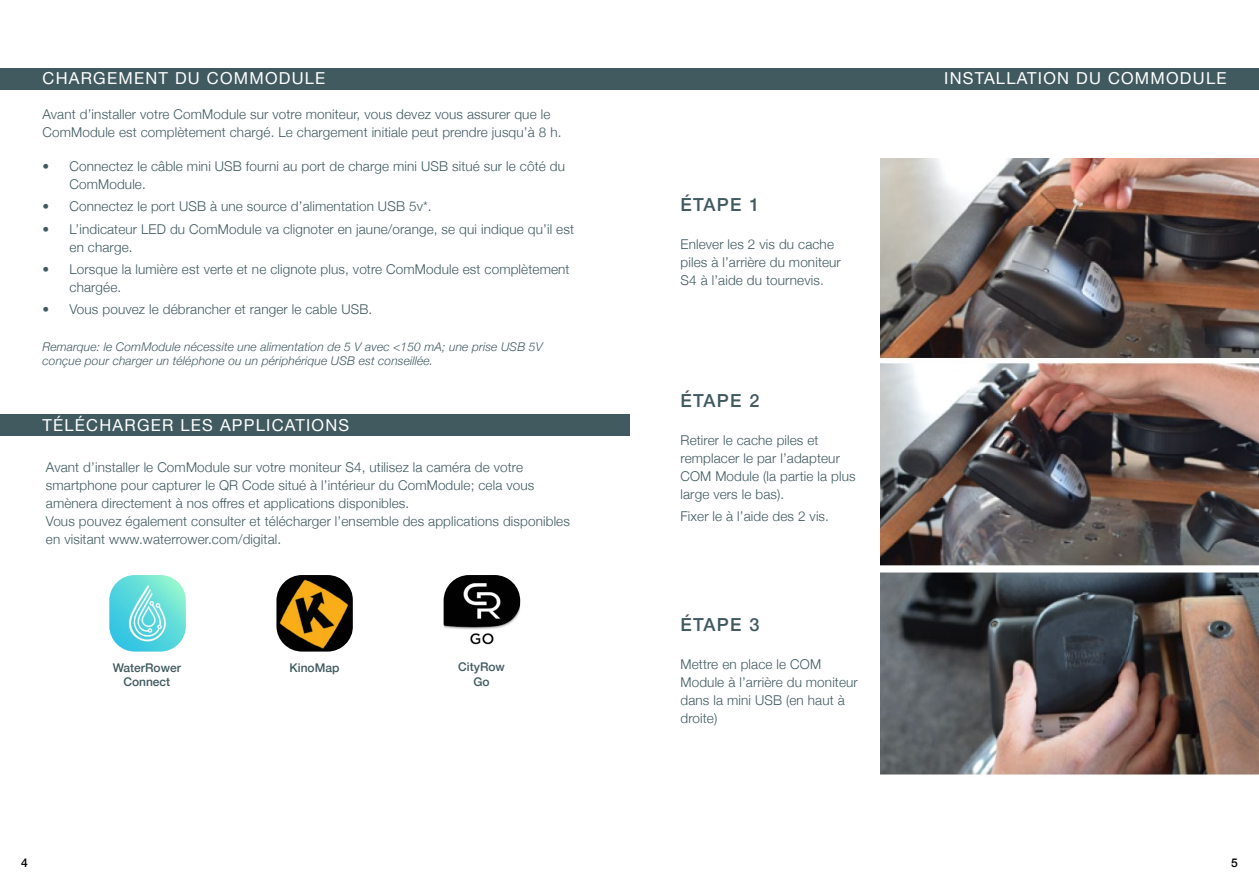
<style>
.page{position:relative;width:1259px;height:893px;background:#fff}
.page>*{position:absolute;margin:0;border:0;box-sizing:border-box;transform-origin:0 0}
.t1{font:500 18px "Helvetica Neue";letter-spacing:.075em;color:#415a60}
.t2{font:16.5px "Helvetica Neue";letter-spacing:.075em;color:#fff}
.t3{font:300 13.5px/18px "Helvetica Neue";letter-spacing:.01em;color:#415a60}
.t4{font:italic 300 12px/14.4px "Helvetica Neue";letter-spacing:.01em;color:#415a60}
.t5{font:500 12px/14.4px "Helvetica Neue";color:#415a60;text-align:center}
.t6{font:500 12px "Helvetica Neue";color:#000}
</style>
<div class="page">
<div style="left:0;top:68px;width:629px;height:21px;background:#415a60"></div>
<div style="left:0;top:415px;width:629px;height:21px;background:#415a60"></div>
<img style="left:109px;top:575px;width:77px;height:77px">
<img style="left:276px;top:575px;width:77px;height:77px">
<img style="left:443px;top:575px;width:77px;height:70px">
<div style="left:629px;top:68px;width:630px;height:21px;background:#415a60"></div>
<img style="left:880px;top:158px;width:379px;height:618px">
<p class="t2" style="left:43px;top:67px;width:284px">CHARGEMENT DU COMMODULE</p>
<p class="t3" style="left:43px;top:105px;width:520px">Avant d’installer votre ComModule sur votre moniteur, vous devez vous assurer que le<br>ComModule est complètement chargé. Le chargement initiale peut prendre jusqu’à 8 h.</p>
<p class="t3" style="left:70px;top:156px;width:497px;text-indent:-27px">• Connectez le câble mini USB fourni au port de charge mini USB situé sur le côté du<br>ComModule.</p>
<p class="t3" style="left:43px;top:197px;width:391px">• Connectez le port USB à une source d’alimentation USB 5v*.</p>
<p class="t3" style="left:70px;top:219px;width:506px;text-indent:-27px">• L’indicateur LED du ComModule va clignoter en jaune/orange, se qui indique qu’il est en charge.</p>
<p class="t3" style="left:70px;top:259px;width:501px;text-indent:-27px">• Lorsque la lumière est verte et ne clignote plus, votre ComModule est complètement chargée.</p>
<p class="t3" style="left:43px;top:299px;width:331px">• Vous pouvez le débrancher et ranger le cable USB.</p>
<p class="t4" style="left:43px;top:339px;width:502px">Remarque: le ComModule nécessite une alimentation de 5 V avec &lt;150 mA; une prise USB 5V conçue pour charger un téléphone ou un périphérique USB est conseillée.</p>
<p class="t2" style="left:43px;top:413px;width:308px">TÉLÉCHARGER LES APPLICATIONS</p>
<p class="t3" style="left:46px;top:457px;width:525px">Avant d’installer le ComModule sur votre moniteur S4, utilisez la caméra de votre smartphone pour capturer le QR Code situé à l’intérieur du ComModule; cela vous amènera directement à nos offres et applications disponibles.<br>Vous pouvez également consulter et télécharger l’ensemble des applications disponibles en visitant www.waterrower.com/digital.</p>
<p class="t5" style="left:113px;top:659px;width:70px">WaterRower<br>Connect</p>
<p class="t5" style="left:289px;top:659px;width:51px">KinoMap</p>
<p class="t5" style="left:458px;top:659px;width:48px">CityRow<br>Go</p>
<h1 class="t1" style="left:680px;top:190px;width:80px">ÉTAPE 1</h1>
<p class="t3" style="left:680px;top:234px;width:162px">Enlever les 2 vis du cache piles à l’arrière du moniteur<br>S4 à l’aide du tournevis.</p>
<h1 class="t1" style="left:680px;top:386px;width:80px">ÉTAPE 2</h1>
<p class="t3" style="left:680px;top:430px;width:176px">Retirer le cache piles et remplacer le par l’adapteur<br>COM Module (la partie la plus large vers le bas).</p>
<p class="t3" style="left:680px;top:506px;width:150px">Fixer le à l’aide des 2 vis.</p>
<h1 class="t1" style="left:680px;top:610px;width:80px">ÉTAPE 3</h1>
<p class="t3" style="left:680px;top:654px;width:179px">Mettre en place le COM<br>Module à l’arrière du moniteur dans la mini USB (en haut à droite)</p>
<p class="t2" style="left:944px;top:67px;width:284px">INSTALLATION DU COMMODULE</p>
<p class="t6" style="left:21px;top:853px;width:8px">4</p>
<p class="t6" style="left:1231px;top:853px;width:8px">5</p>
</div>
